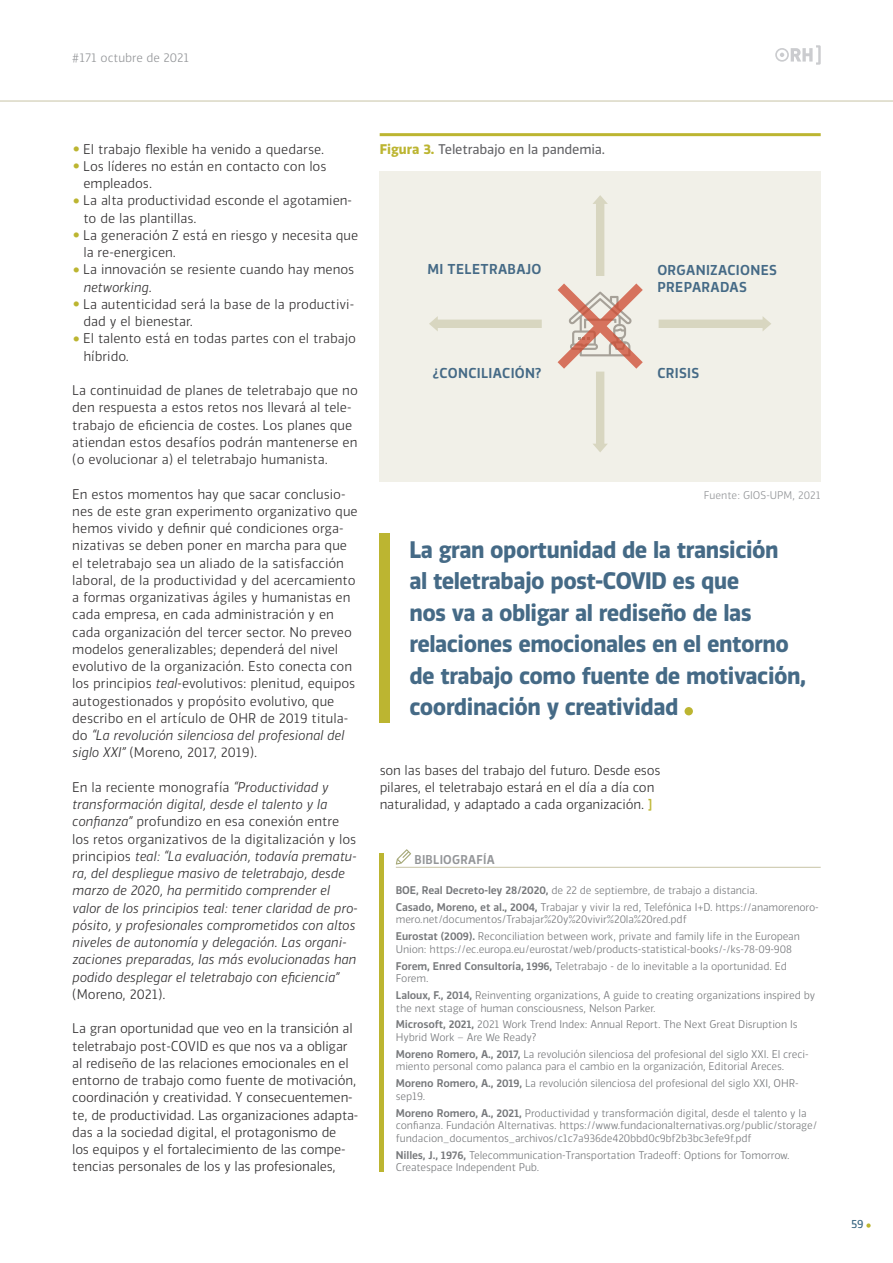
<style>
.page{position:relative;width:893px;height:1263px;background:#fff}
.page>*{position:absolute;margin:0;border:0;box-sizing:border-box;transform-origin:0 0}
.t1{font:700 22.5px/31.5px "Vinkel";letter-spacing:-.02em;color:#456a86}
.t2{font:500 13.5px "Vinkel";letter-spacing:.02em;color:#456a86}
.stl_base{font:300 13.2px/17.2px "Vinkel";letter-spacing:-.01em;color:#312f30}
.stl_base-2{font:italic 300 13.2px/17.2px "Vinkel";color:#312f30}
.stl_cuadros_titulo{font:13.2px "Vinkel";letter-spacing:-.01em;color:#636366}
.t3{font:300 12px "Vinkel";color:#939598}
.t4{font:500 12px "Vinkel";letter-spacing:.02em;color:#939598}
.t5{font:11.25px "Vinkel";color:#366480}
.stl_footnote{font:300 10.5px/12.6px "Vinkel";letter-spacing:-.01em;color:#76787b}
.stl_base-3{font:300 10.5px "Vinkel";color:#939598}
.s1{font-family:"Geogrotesque";font-weight:400;font-size:22.5px;color:#bcb531}
.s2{font-style:italic}
.s3{font-style:normal}
.s4{font-weight:700;color:#bcb531}
.s5{font-family:"Agency FB";font-weight:700;color:#c0b93a}
.s6{font-weight:500}
</style>
<div class="page">
<svg style="left:775px;top:45px;width:46px;height:20px"></svg>
<svg style="left:866px;top:1223px;width:5px;height:5px"></svg>
<hr style="left:0;top:100px;width:893px;height:2px;background:#cdcaaf">
<hr style="left:396px;top:867px;width:425px;height:1px;background:#cdcaaf">
<svg style="left:396px;top:849px;width:15px;height:15px"></svg>
<hr style="left:380px;top:853px;width:4px;height:318px;background:#bcb531">
<div style="left:380px;top:171px;width:441px;height:310px;background:#f1f0e8"></div>
<hr style="left:380px;top:133px;width:441px;height:3px;background:#bcb531">
<svg style="left:659px;top:316px;width:112px;height:15px"></svg>
<svg style="left:429px;top:316px;width:113px;height:15px"></svg>
<svg style="left:557px;top:195px;width:86px;height:257px"></svg>
<div style="left:684px;top:707px;width:9px;height:8px;background:#bcb531;border-radius:50%"></div>
<div style="left:380px;top:533px;width:10px;height:190px;background:#bcb531"></div>
<p class="t3" style="left:72px;top:49px;width:119px">#171 octubre de 2021</p>
<p class="stl_base" style="left:72px;top:140px;width:254px"><span class="s1">¬</span> El trabajo flexible ha venido a quedarse.</p>
<p class="stl_base" style="left:83px;top:158px;width:245px;text-indent:-11px"><span class="s1">¬</span> Los líderes no están en contacto con los empleados.</p>
<p class="stl_base" style="left:83px;top:192px;width:270px;text-indent:-11px"><span class="s1">¬</span> La alta productividad esconde el agotamien&shy;to de las plantillas.</p>
<p class="stl_base" style="left:83px;top:227px;width:277px;text-indent:-11px"><span class="s1">¬</span> La generación Z está en riesgo y necesita que la re-energicen.</p>
<p class="stl_base" style="left:83px;top:261px;width:272px;text-indent:-11px"><span class="s1">¬</span> La innovación se resiente cuando hay menos <span class="s2">networking.</span></p>
<p class="stl_base" style="left:83px;top:296px;width:272px;text-indent:-11px"><span class="s1">¬</span> La autenticidad será la base de la productivi&shy;dad y el bienestar.</p>
<p class="stl_base" style="left:83px;top:330px;width:274px;text-indent:-11px"><span class="s1">¬</span> El talento está en todas partes con el trabajo híbrido.</p>
<p class="stl_base" style="left:72px;top:382px;width:287px">La continuidad de planes de teletrabajo que no den respuesta a estos retos nos llevará al tele&shy;trabajo de eficiencia de costes. Los planes que atiendan estos desafíos podrán mantenerse en (o evolucionar a) el teletrabajo humanista.</p>
<p class="stl_base" style="left:72px;top:485px;width:287px">En estos momentos hay que sacar conclusio&shy;nes de este gran experimento organizativo que hemos vivido y definir qué condiciones orga&shy;nizativas se deben poner en marcha para que el teletrabajo sea un aliado de la satisfacción laboral, de la productividad y del acercamiento a formas organizativas ágiles y humanistas en cada empresa, en cada administración y en cada organización del tercer sector. No preveo modelos generalizables; dependerá del nivel evolutivo de la organización. Esto conecta con los principios <span class="s2">teal</span>-evolutivos: plenitud, equipos autogestionados y propósito evolutivo, que describo en el artículo de OHR de 2019 titula&shy;do <span class="s2">“La revolución silenciosa del profesional del siglo XXI”</span> (Moreno, 2017, 2019).</p>
<p class="stl_base-2" style="left:72px;top:779px;width:287px"><span class="s3">En la reciente monografía</span> “Productividad y transformación digital, desde el talento y la confianza” <span class="s3">profundizo en esa conexión entre los retos organizativos de la digitalización y los principios</span> teal: “La evaluación, todavía prematu&shy;ra, del despliegue masivo de teletrabajo, desde marzo de 2020, ha permitido comprender el valor de los principios teal: tener claridad de pro&shy;pósito, y profesionales comprometidos con altos niveles de autonomía y delegación. Las organi&shy;zaciones preparadas, las más evolucionadas han podido desplegar el teletrabajo con eficiencia” <span class="s3">(Moreno, 2021).</span></p>
<p class="stl_base" style="left:72px;top:1020px;width:288px">La gran oportunidad que veo en la transición al teletrabajo post-COVID es que nos va a obligar al rediseño de las relaciones emocionales en el entorno de trabajo como fuente de motivación, coordinación y creatividad. Y consecuentemen&shy;te, de productividad. Las organizaciones adapta&shy;das a la sociedad digital, el protagonismo de<br>los equipos y el fortalecimiento de las compe&shy;tencias personales de los y las profesionales,</p>
<p class="stl_cuadros_titulo" style="left:380px;top:140px;width:227px"><span class="s4">Figura 3.</span> Teletrabajo en la pandemia.</p>
<p class="t2" style="left:428px;top:260px;width:115px">MI TELETRABAJO</p>
<p class="t2" style="left:433px;top:364px;width:110px">¿CONCILIACIÓN?</p>
<p class="t2" style="left:657px;top:261px;width:121px">ORGANIZACIONES</p>
<p class="t2" style="left:657px;top:278px;width:91px">PREPARADAS</p>
<p class="t2" style="left:657px;top:364px;width:43px">CRISIS</p>
<p class="stl_base-3" style="left:704px;top:488px;width:118px">Fuente: GIOS-UPM, 2021</p>
<p class="t1" style="left:409px;top:534px;width:398px">La gran oportunidad de la transición<br>al teletrabajo post-COVID es que<br>nos va a obligar al rediseño de las relaciones emocionales en el entorno de trabajo como fuente de motivación, coordinación y creatividad</p>
<p class="stl_base" style="left:380px;top:761px;width:282px">son las bases del trabajo del futuro. Desde esos pilares, el teletrabajo estará en el día a día con naturalidad, y adaptado a cada organización. <span class="s5">]</span></p>
<p class="t4" style="left:414px;top:851px;width:82px">BIBLIOGRAFÍA</p>
<p class="stl_footnote" style="left:396px;top:884px;width:363px"><span class="s6">BOE, Real Decreto-ley 28/2020,</span> de 22 de septiembre, de trabajo a distancia.</p>
<p class="stl_footnote" style="left:396px;top:901px;width:424px"><span class="s6">Casado, Moreno, et al., 2004,</span> Trabajar y vivir la red, Telefónica I+D. https://anamorenoro&shy;mero.net/documentos/Trabajar%20y%20vivir%20la%20red.pdf</p>
<p class="stl_footnote" style="left:396px;top:930px;width:406px"><span class="s6">Eurostat (2009).</span> Reconciliation between work, private and family life in the European<br>Union: https://ec.europa.eu/eurostat/web/products-statistical-books/-/ks-78-09-908</p>
<p class="stl_footnote" style="left:396px;top:959px;width:393px"><span class="s6">Forem, Enred Consultoría, 1996,</span> Teletrabajo - de lo inevitable a la oportunidad. Ed<br>Forem.</p>
<p class="stl_footnote" style="left:396px;top:989px;width:421px"><span class="s6">Laloux, F., 2014,</span> Reinventing organizations, A guide to creating organizations inspired by the next stage of human consciousness, Nelson Parker.</p>
<p class="stl_footnote" style="left:396px;top:1018px;width:403px"><span class="s6">Microsoft, 2021,</span> 2021 Work Trend Index: Annual Report. The Next Great Disruption Is<br>Hybrid Work – Are We Ready?</p>
<p class="stl_footnote" style="left:396px;top:1048px;width:414px"><span class="s6">Moreno Romero, A., 2017,</span> La revolución silenciosa del profesional del siglo XXI. El creci&shy;miento personal como palanca para el cambio en la organización, Editorial Areces.</p>
<p class="stl_footnote" style="left:396px;top:1077px;width:404px"><span class="s6">Moreno Romero, A., 2019,</span> La revolución silenciosa del profesional del siglo XXI, OHR&shy;sep19.</p>
<p class="stl_footnote" style="left:396px;top:1107px;width:423px"><span class="s6">Moreno Romero, A., 2021,</span> Productividad y transformación digital, desde el talento y la confianza. Fundación Alternativas. https://www.fundacionalternativas.org/public/storage/ fundacion_documentos_archivos/c1c7a936de420bbd0c9bf2b3bc3efe9f.pdf</p>
<p class="stl_footnote" style="left:396px;top:1149px;width:395px"><span class="s6">Nilles, J., 1976,</span> Telecommunication-Transportation Tradeoff: Options for Tomorrow.<br>Createspace Independent Pub.</p>
<p class="t5" style="left:851px;top:1216px;width:14px">59</p>
</div>
